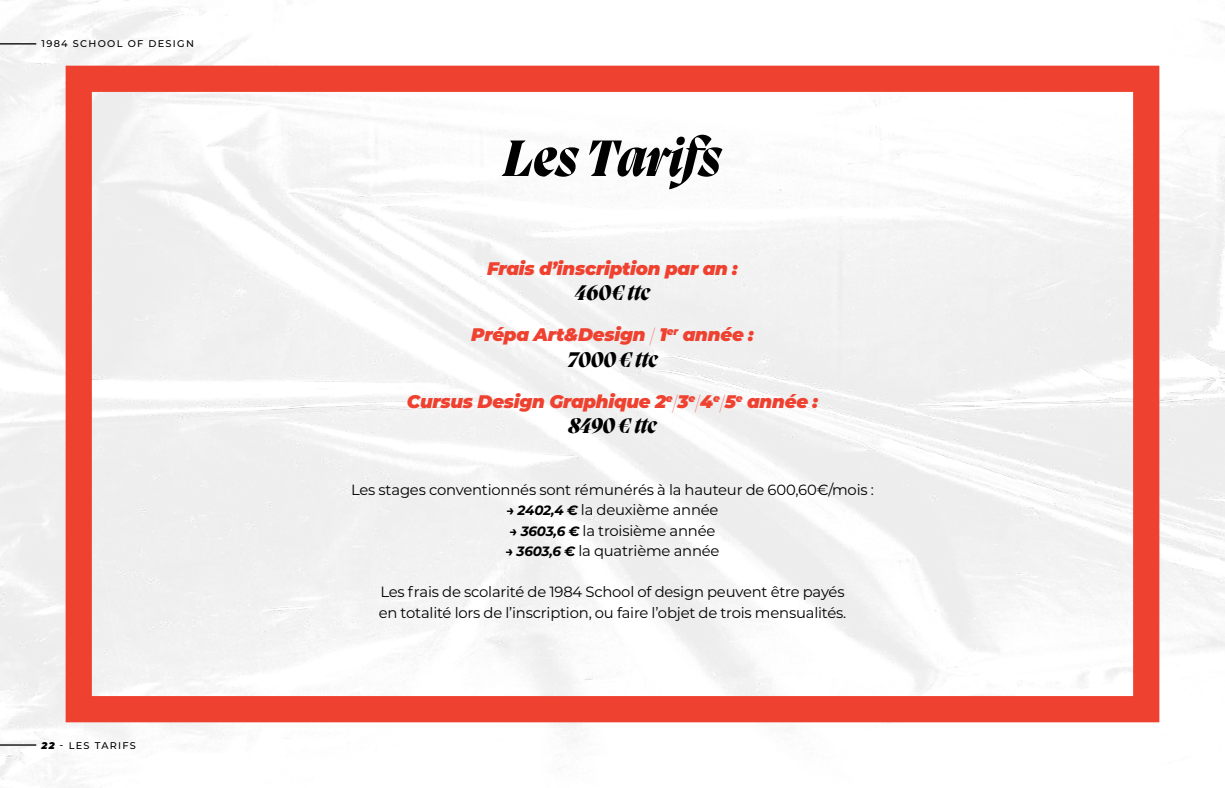
<style>
.page{position:relative;width:1225px;height:788px;background:#fff}
.page>*{position:absolute;margin:0;border:0;box-sizing:border-box;transform-origin:0 0}
.t1{font:italic 800 52.5px "Migra";color:#000}
.t2{font:italic 800 21.88px "Migra";letter-spacing:-.005em;color:#000}
.t3{font:italic 900 18.2px "Montserrat";letter-spacing:-.015em;color:#ef4130}
.t4{font:14.79px/20.5px "Montserrat";letter-spacing:-.015em;color:#000}
.t5{font:500 9.71px "Montserrat";letter-spacing:.13em;color:#000}
.t6{font:italic 900 9.71px "Montserrat";color:#000}
.s1{font-family:"Migra";font-weight:200;font-style:normal}
.s2{font-weight:700;font-style:italic;font-size:13.47px}
</style>
<div class="page">
<img style="left:0;top:0;width:1225px;height:787px">
<div style="left:66px;top:66px;width:1093px;height:656px;border:26px solid #ef4130"></div>
<hr style="left:0;top:43px;width:36px;height:1px;background:#000">
<hr style="left:0;top:744px;width:36px;height:1px;background:#000">
<p class="t5" style="left:42px;top:37px;width:154px">1984 SCHOOL OF DESIGN</p>
<p class="t6" style="left:42px;top:737px;width:15px">22</p>
<p class="t5" style="left:60px;top:738px;width:78px">- LES TARIFS</p>
<h1 class="t1" style="left:504px;top:125px;width:219px">Les Tarifs</h1>
<p class="t3" style="left:487px;top:255px;width:252px">Frais d’inscription par an :</p>
<h2 class="t2" style="left:575px;top:279px;width:76px">460€ ttc</h2>
<p class="t3" style="left:471px;top:321px;width:284px">Prépa Art&amp;Design <span class="s1">/</span> 1<sup>er</sup> année :</p>
<h2 class="t2" style="left:568px;top:345px;width:92px">7000 € ttc</h2>
<p class="t3" style="left:407px;top:387px;width:413px">Cursus Design Graphique 2<sup>e</sup><span class="s1">/</span>3<sup>e</sup><span class="s1">/</span>4<sup>e</sup><span class="s1">/</span>5<sup>e</sup> année :</p>
<h2 class="t2" style="left:568px;top:412px;width:90px">8490 € ttc</h2>
<p class="t4" style="left:351px;top:478px;width:524px">Les stages conventionnés sont rémunérés à la hauteur de 600,60€/mois :</p>
<p class="t4" style="left:506px;top:499px;width:214px"><span class="s2">→ 2402,4 €</span> la deuxième année</p>
<p class="t4" style="left:510px;top:519px;width:207px"><span class="s2">→ 3603,6 €</span> la troisième année</p>
<p class="t4" style="left:505px;top:540px;width:216px"><span class="s2">→ 3603,6 €</span> la quatrième année</p>
<p class="t4" style="left:379px;top:581px;width:469px">Les frais de scolarité de 1984 School of design peuvent être payés en totalité lors de l’inscription, ou faire l’objet de trois mensualités.</p>
</div>
